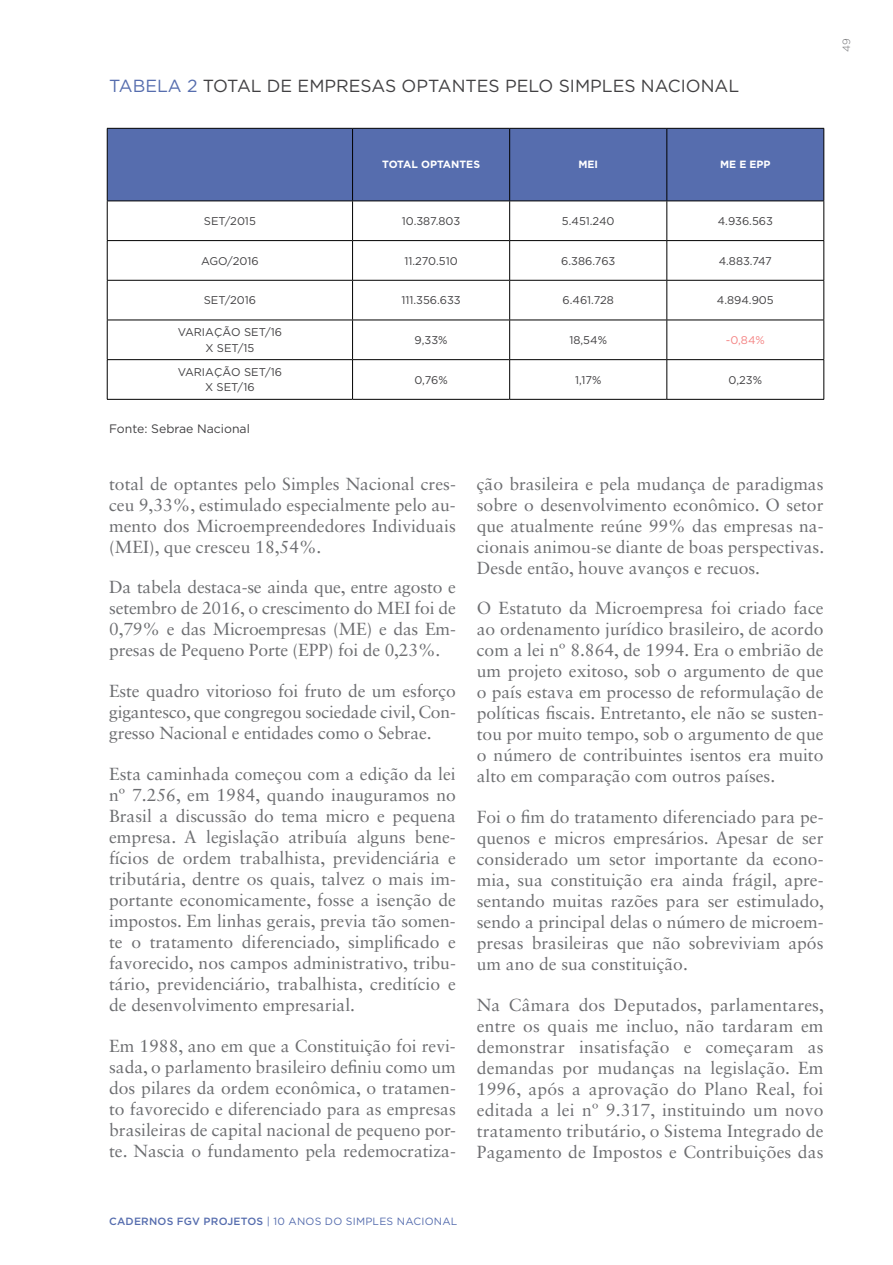
<style>
.page{position:relative;width:893px;height:1265px;background:#fff}
.page>*{position:absolute;margin:0;border:0;box-sizing:border-box;transform-origin:0 0}
.t1{font:17.5px/21px "Sabon LT Std";color:#6d6e71;text-align:justify}
.t2{font:17.5px "Gotham";color:#414042}
.t3{font:12.25px "Gotham";color:#414042}
.t4{font:11.2px/15.8px "Gotham";color:#414042;text-align:center}
.t5{font:11.2px "Gotham";color:#f48484}
.t6{font:10.5px "Gotham";letter-spacing:.02em;color:#566dae}
.t7{font:700 10.5px "Gotham";color:#fff}
.t8{font:300 10.5px "Gotham";color:#6d6e71}
.s1{color:#566dae}
.s2{font-weight:500}
</style>
<div class="page">
<div style="left:108px;top:129px;width:715px;height:72px;background:#566dae"></div>
<hr style="left:107px;top:129px;width:1px;height:72px;background:#000">
<hr style="left:107px;top:201px;width:1px;height:39px;background:#000">
<hr style="left:107px;top:241px;width:1px;height:39px;background:#000">
<hr style="left:107px;top:281px;width:1px;height:39px;background:#000">
<hr style="left:107px;top:320px;width:1px;height:39px;background:#000">
<hr style="left:107px;top:360px;width:1px;height:39px;background:#000">
<hr style="left:352px;top:129px;width:1px;height:72px;background:#000">
<hr style="left:352px;top:201px;width:1px;height:39px;background:#000">
<hr style="left:352px;top:241px;width:1px;height:39px;background:#000">
<hr style="left:352px;top:281px;width:1px;height:39px;background:#000">
<hr style="left:352px;top:320px;width:1px;height:39px;background:#000">
<hr style="left:352px;top:360px;width:1px;height:39px;background:#000">
<hr style="left:509px;top:129px;width:1px;height:72px;background:#000">
<hr style="left:509px;top:201px;width:1px;height:39px;background:#000">
<hr style="left:509px;top:241px;width:1px;height:39px;background:#000">
<hr style="left:509px;top:281px;width:1px;height:39px;background:#000">
<hr style="left:509px;top:320px;width:1px;height:39px;background:#000">
<hr style="left:509px;top:360px;width:1px;height:39px;background:#000">
<hr style="left:666px;top:129px;width:1px;height:72px;background:#000">
<hr style="left:666px;top:201px;width:1px;height:39px;background:#000">
<hr style="left:666px;top:241px;width:1px;height:39px;background:#000">
<hr style="left:666px;top:281px;width:1px;height:39px;background:#000">
<hr style="left:666px;top:320px;width:1px;height:39px;background:#000">
<hr style="left:666px;top:360px;width:1px;height:39px;background:#000">
<hr style="left:823px;top:129px;width:1px;height:72px;background:#000">
<hr style="left:823px;top:201px;width:1px;height:39px;background:#000">
<hr style="left:823px;top:241px;width:1px;height:39px;background:#000">
<hr style="left:823px;top:281px;width:1px;height:39px;background:#000">
<hr style="left:823px;top:320px;width:1px;height:39px;background:#000">
<hr style="left:823px;top:360px;width:1px;height:39px;background:#000">
<hr style="left:107px;top:128px;width:246px;height:1px;background:#000">
<hr style="left:107px;top:201px;width:246px;height:1px;background:#000">
<hr style="left:107px;top:240px;width:246px;height:1px;background:#000">
<hr style="left:107px;top:280px;width:246px;height:1px;background:#000">
<hr style="left:107px;top:320px;width:246px;height:1px;background:#000">
<hr style="left:107px;top:359px;width:246px;height:1px;background:#000">
<hr style="left:107px;top:399px;width:246px;height:1px;background:#000">
<hr style="left:353px;top:128px;width:157px;height:1px;background:#000">
<hr style="left:353px;top:201px;width:157px;height:1px;background:#000">
<hr style="left:353px;top:240px;width:157px;height:1px;background:#000">
<hr style="left:353px;top:280px;width:157px;height:1px;background:#000">
<hr style="left:353px;top:320px;width:157px;height:1px;background:#000">
<hr style="left:353px;top:359px;width:157px;height:1px;background:#000">
<hr style="left:353px;top:399px;width:157px;height:1px;background:#000">
<hr style="left:510px;top:128px;width:157px;height:1px;background:#000">
<hr style="left:510px;top:201px;width:157px;height:1px;background:#000">
<hr style="left:510px;top:240px;width:157px;height:1px;background:#000">
<hr style="left:510px;top:280px;width:157px;height:1px;background:#000">
<hr style="left:510px;top:320px;width:157px;height:1px;background:#000">
<hr style="left:510px;top:359px;width:157px;height:1px;background:#000">
<hr style="left:510px;top:399px;width:157px;height:1px;background:#000">
<hr style="left:667px;top:128px;width:157px;height:1px;background:#000">
<hr style="left:667px;top:201px;width:157px;height:1px;background:#000">
<hr style="left:667px;top:240px;width:157px;height:1px;background:#000">
<hr style="left:667px;top:280px;width:157px;height:1px;background:#000">
<hr style="left:667px;top:320px;width:157px;height:1px;background:#000">
<hr style="left:667px;top:359px;width:157px;height:1px;background:#000">
<hr style="left:667px;top:399px;width:157px;height:1px;background:#000">
<p class="t2" style="left:109px;top:76px;width:632px"><span class="s1">TABELA 2</span> TOTAL DE EMPRESAS OPTANTES PELO SIMPLES NACIONAL</p>
<p class="t8" style="left:841px;top:52px;width:15px;rotate:-90deg">49</p>
<p class="t7" style="left:382px;top:159px;width:99px">TOTAL OPTANTES</p>
<p class="t7" style="left:578px;top:159px;width:21px">MEI</p>
<p class="t7" style="left:720px;top:159px;width:52px">ME E EPP</p>
<p class="t4" style="left:204px;top:213px;width:53px">SET/2015</p>
<p class="t4" style="left:402px;top:213px;width:60px">10.387.803</p>
<p class="t4" style="left:562px;top:213px;width:54px">5.451.240</p>
<p class="t4" style="left:718px;top:213px;width:57px">4.936.563</p>
<p class="t4" style="left:201px;top:252px;width:59px">AGO/2016</p>
<p class="t4" style="left:404px;top:252px;width:55px">11.270.510</p>
<p class="t4" style="left:561px;top:252px;width:56px">6.386.763</p>
<p class="t4" style="left:719px;top:252px;width:55px">4.883.747</p>
<p class="t4" style="left:204px;top:292px;width:54px">SET/2016</p>
<p class="t4" style="left:401px;top:292px;width:61px">111.356.633</p>
<p class="t4" style="left:563px;top:292px;width:53px">6.461.728</p>
<p class="t4" style="left:717px;top:292px;width:58px">4.894.905</p>
<p class="t4" style="left:178px;top:324px;width:106px">VARIAÇÃO SET/16<br>X SET/15</p>
<p class="t4" style="left:415px;top:332px;width:34px">9,33%</p>
<p class="t4" style="left:569px;top:332px;width:39px">18,54%</p>
<p class="t5" style="left:726px;top:334px;width:41px">-0,84%</p>
<p class="t4" style="left:178px;top:364px;width:106px">VARIAÇÃO SET/16<br>X SET/16</p>
<p class="t4" style="left:414px;top:372px;width:35px">0,76%</p>
<p class="t4" style="left:575px;top:372px;width:28px">1,17%</p>
<p class="t4" style="left:729px;top:372px;width:35px">0,23%</p>
<p class="t3" style="left:109px;top:422px;width:142px">Fonte: Sebrae Nacional</p>
<p class="t1" style="left:109px;top:473px;width:348px">total de optantes pelo Simples Nacional cres&shy;ceu 9,33%, estimulado especialmente pelo au&shy;mento dos Microempreendedores Individuais (MEI), que cresceu 18,54%.</p>
<p class="t1" style="left:109px;top:577px;width:348px">Da tabela destaca-se ainda que, entre agosto e setembro de 2016, o crescimento do MEI foi de 0,79% e das Microempresas (ME) e das Em&shy;presas de Pequeno Porte (EPP) foi de 0,23%.</p>
<p class="t1" style="left:109px;top:681px;width:348px">Este quadro vitorioso foi fruto de um esforço gigantesco, que congregou sociedade civil, Con&shy;gresso Nacional e entidades como o Sebrae.</p>
<p class="t1" style="left:109px;top:763px;width:348px">Esta caminhada começou com a edição da lei nº 7.256, em 1984, quando inauguramos no Brasil a discussão do tema micro e pequena empresa. A legislação atribuía alguns bene&shy;fícios de ordem trabalhista, previdenciária e tributária, dentre os quais, talvez o mais im&shy;portante economicamente, fosse a isenção de impostos. Em linhas gerais, previa tão somen&shy;te o tratamento diferenciado, simplificado e favorecido, nos campos administrativo, tribu&shy;tário, previdenciário, trabalhista, creditício e de desenvolvimento empresarial.</p>
<p class="t1" style="left:109px;top:1035px;width:348px">Em 1988, ano em que a Constituição foi revi&shy;sada, o parlamento brasileiro definiu como um dos pilares da ordem econômica, o tratamen&shy;to favorecido e diferenciado para as empresas brasileiras de capital nacional de pequeno por&shy;te. Nascia o fundamento pela redemocratiza-</p>
<p class="t1" style="left:477px;top:473px;width:349px">ção brasileira e pela mudança de paradigmas sobre o desenvolvimento econômico. O setor que atualmente reúne 99% das empresas na&shy;cionais animou-se diante de boas perspectivas.<br>Desde então, houve avanços e recuos.</p>
<p class="t1" style="left:477px;top:598px;width:348px">O Estatuto da Microempresa foi criado face ao ordenamento jurídico brasileiro, de acordo com a lei nº 8.864, de 1994. Era o embrião de um projeto exitoso, sob o argumento de que o país estava em processo de reformulação de políticas fiscais. Entretanto, ele não se susten&shy;tou por muito tempo, sob o argumento de que o número de contribuintes isentos era muito alto em comparação com outros países.</p>
<p class="t1" style="left:477px;top:807px;width:349px">Foi o fim do tratamento diferenciado para pe&shy;quenos e micros empresários. Apesar de ser considerado um setor importante da econo&shy;mia, sua constituição era ainda frágil, apre&shy;sentando muitas razões para ser estimulado, sendo a principal delas o número de microem&shy;presas brasileiras que não sobreviviam após um ano de sua constituição.</p>
<p class="t1" style="left:477px;top:994px;width:349px">Na Câmara dos Deputados, parlamentares, entre os quais me incluo, não tardaram em demonstrar insatisfação e começaram as demandas por mudanças na legislação. Em 1996, após a aprovação do Plano Real, foi editada a lei nº 9.317, instituindo um novo tratamento tributário, o Sistema Integrado de Pagamento de Impostos e Contribuições das</p>
<p class="t6" style="left:109px;top:1216px;width:350px"><span class="s2">CADERNOS FGV PROJETOS</span> | 10 ANOS DO SIMPLES NACIONAL</p>
</div>
